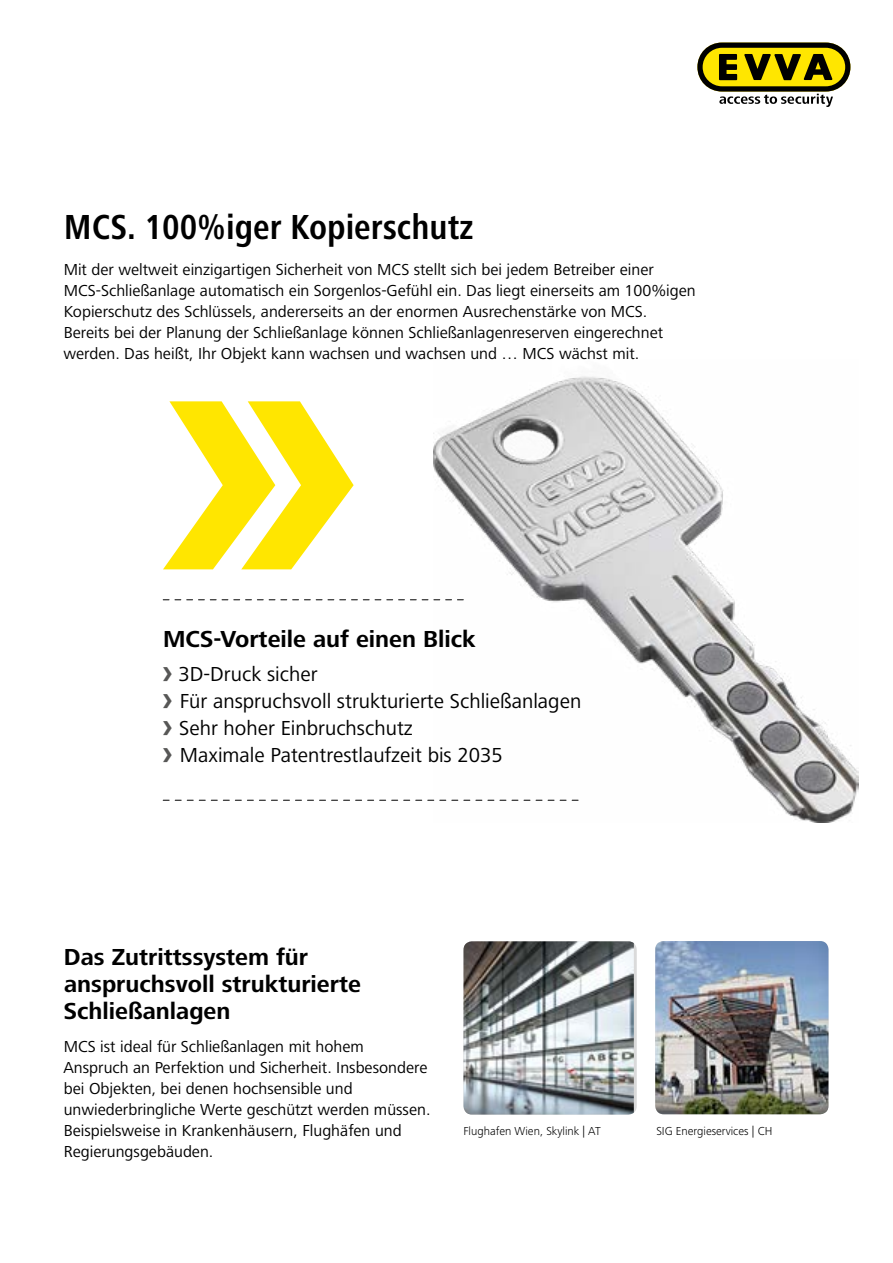
<style>
.page{position:relative;width:893px;height:1263px;background:#fff}
.page>*{position:absolute;margin:0;border:0;box-sizing:border-box;transform-origin:0 0}
.HL_1{font:700 condensed 36px "Frutiger Next LTCE";color:#000}
.HL_3{font:700 24px/27px "Frutiger Next LTCE";color:#000}
.t1{font:21px "Frutiger Next LTCE";color:#000}
.FT{font:16.5px/21px "Frutiger Next LTCE";color:#000}
.BU{font:300 12px "Frutiger Next LTCE";color:#000}
.s1{font-weight:700;font-size:34.8px;color:#575756}
</style>
<div class="page">
<svg style="left:163px;top:401px;width:191px;height:168px"></svg>
<svg style="left:163px;top:599px;width:271px;height:1px"></svg>
<svg style="left:163px;top:800px;width:271px;height:1px"></svg>
<img style="left:655px;top:941px;width:173px;height:173px">
<img style="left:463px;top:941px;width:171px;height:173px">
<svg style="left:697px;top:43px;width:153px;height:64px"></svg>
<img style="left:434px;top:376px;width:425px;height:446px">
<p class="HL_1" style="left:64px;top:207px;width:411px">MCS. 100%iger Kopierschutz</p>
<p class="FT" style="left:64px;top:259px;width:592px">Mit der weltweit einzigartigen Sicherheit von MCS stellt sich bei jedem Betreiber einer</p>
<p class="FT" style="left:63px;top:280px;width:634px">MCS-Schließanlage automatisch ein Sorgenlos-Gefühl ein. Das liegt einerseits am 100%igen Kopierschutz des Schlüssels, andererseits an der enormen Ausrechenstärke von MCS.<br>Bereits bei der Planung der Schließanlage können Schließanlagenreserven eingerechnet werden. Das heißt, Ihr Objekt kann wachsen und wachsen und … MCS wächst mit.</p>
<p class="HL_3" style="left:163px;top:626px;width:314px">MCS-Vorteile auf einen Blick</p>
<p class="t1" style="left:162px;top:662px;width:157px"><span class="s1">›</span> 3D-Druck sicher</p>
<p class="t1" style="left:162px;top:689px;width:421px"><span class="s1">›</span> Für anspruchsvoll strukturierte Schließanlagen</p>
<p class="t1" style="left:162px;top:716px;width:252px"><span class="s1">›</span> Sehr hoher Einbruchschutz</p>
<p class="t1" style="left:162px;top:743px;width:342px"><span class="s1">›</span> Maximale Patentrestlaufzeit bis 2035</p>
<p class="HL_3" style="left:64px;top:944px;width:299px">Das Zutrittssystem für anspruchsvoll strukturierte<br>Schließanlagen</p>
<p class="FT" style="left:64px;top:1036px;width:368px">MCS ist ideal für Schließanlagen mit hohem Anspruch an Perfektion und Sicherheit. Insbesondere bei Objekten, bei denen hochsensible und unwiederbringliche Werte geschützt werden müssen.<br>Beispielsweise in Krankenhäusern, Flughäfen und Regierungsgebäuden.</p>
<p class="BU" style="left:463px;top:1124px;width:139px">Flughafen Wien, Skylink | AT</p>
<p class="BU" style="left:656px;top:1124px;width:117px">SIG Energieservices | CH</p>
</div>
